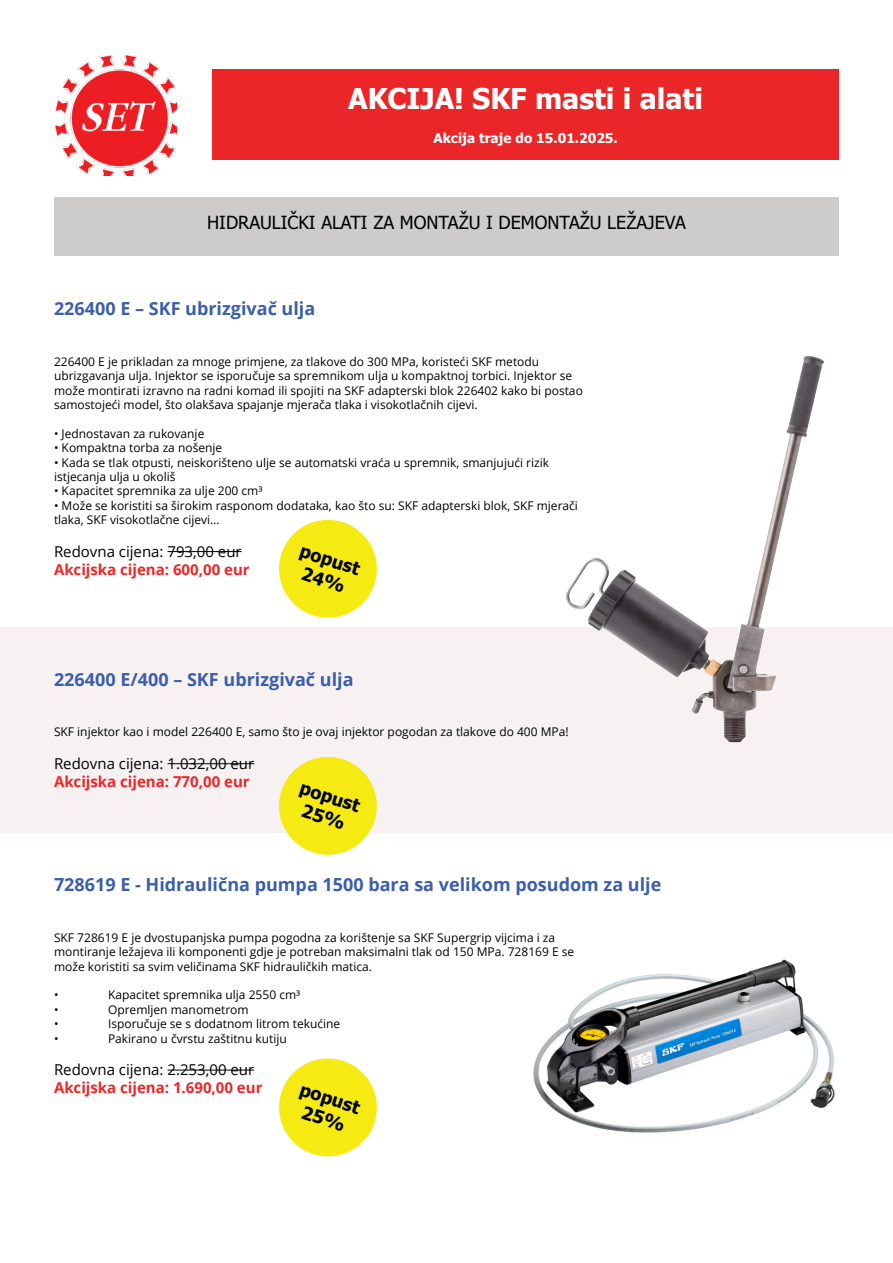
<style>
.page{position:relative;width:893px;height:1263px;background:#fff}
.page>*{position:absolute;margin:0;border:0;box-sizing:border-box;transform-origin:0 0}
.t1{font:700 28.5px "Tahoma";color:#fff}
.t2{font:700 18px "Open Sans";color:#3b5eab}
.t3{font:18px "Tahoma";color:#000101}
.t4{font:700 18px/21.6px "Tahoma";color:#000;text-align:center}
.t5{font:700 15px "Open Sans";color:#eb2628}
.t6{font:15px "Open Sans";color:#000}
.t7{font:700 13.5px "Tahoma";color:#fff}
.t8{font:12px/14.4px "Open Sans";color:#000}
</style>
<div class="page">
<img style="left:533px;top:959px;width:302px;height:174px">
<div style="left:0;top:627px;width:893px;height:206px;background:#f7f1f2"></div>
<img style="left:55px;top:55px;width:122px;height:121px">
<div style="left:212px;top:69px;width:627px;height:90px;background:#eb2628"></div>
<div style="left:54px;top:198px;width:785px;height:58px;background:#cdcccb"></div>
<hr style="left:167px;top:551px;width:75px;height:1px;background:#000">
<img style="left:565px;top:356px;width:259px;height:387px">
<hr style="left:167px;top:763px;width:87px;height:1px;background:#000">
<svg style="left:279px;top:757px;width:98px;height:98px"></svg>
<svg style="left:279px;top:519px;width:98px;height:99px"></svg>
<hr style="left:167px;top:1070px;width:87px;height:1px;background:#000">
<svg style="left:279px;top:1058px;width:98px;height:99px"></svg>
<h1 class="t1" style="left:348px;top:78px;width:356px">AKCIJA! SKF masti i alati</h1>
<p class="t7" style="left:434px;top:129px;width:186px">Akcija traje do 15.01.2025.</p>
<h2 class="t3" style="left:207px;top:211px;width:480px">HIDRAULIČKI ALATI ZA MONTAŽU I DEMONTAŽU LEŽAJEVA</h2>
<h2 class="t2" style="left:54px;top:296px;width:263px">226400 E – SKF ubrizgivač ulja</h2>
<p class="t8" style="left:54px;top:354px;width:530px">226400 E je prikladan za mnoge primjene, za tlakove do 300 MPa, koristeći SKF metodu ubrizgavanja ulja. Injektor se isporučuje sa spremnikom ulja u kompaktnoj torbici. Injektor se može montirati izravno na radni komad ili spojiti na SKF adapterski blok 226402 kako bi postao samostojeći model, što olakšava spajanje mjerača tlaka i visokotlačnih cijevi.</p>
<p class="t8" style="left:54px;top:426px;width:152px">• Jednostavan za rukovanje</p>
<p class="t8" style="left:54px;top:440px;width:170px">• Kompaktna torba za nošenje</p>
<p class="t8" style="left:54px;top:455px;width:497px">• Kada se tlak otpusti, neiskorišteno ulje se automatski vraća u spremnik, smanjujući rizik istjecanja ulja u okoliš</p>
<p class="t8" style="left:54px;top:483px;width:210px">• Kapacitet spremnika za ulje 200 cm³</p>
<p class="t8" style="left:54px;top:498px;width:525px">• Može se koristiti sa širokim rasponom dodataka, kao što su: SKF adapterski blok, SKF mjerači tlaka, SKF visokotlačne cijevi…</p>
<p class="t6" style="left:54px;top:541px;width:189px">Redovna cijena: 793,00 eur</p>
<p class="t5" style="left:54px;top:558px;width:197px">Akcijska cijena: 600,00 eur</p>
<h2 class="t4" style="left:304px;top:540px;width:64px;rotate:18deg">popust<br>24%</h2>
<h2 class="t2" style="left:54px;top:667px;width:301px">226400 E/400 – SKF ubrizgivač ulja</h2>
<p class="t8" style="left:54px;top:724px;width:516px">SKF injektor kao i model 226400 E, samo što je ovaj injektor pogodan za tlakove do 400 MPa!</p>
<p class="t6" style="left:54px;top:753px;width:202px">Redovna cijena: 1.032,00 eur</p>
<p class="t5" style="left:54px;top:771px;width:197px">Akcijska cijena: 770,00 eur</p>
<h2 class="t4" style="left:304px;top:777px;width:64px;rotate:18deg">popust<br>25%</h2>
<h2 class="t2" style="left:54px;top:872px;width:609px">728619 E - Hidraulična pumpa 1500 bara sa velikom posudom za ulje</h2>
<p class="t8" style="left:54px;top:930px;width:522px">SKF 728619 E je dvostupanjska pumpa pogodna za korištenje sa SKF Supergrip vijcima i za montiranje ležajeva ili komponenti gdje je potreban maksimalni tlak od 150 MPa. 728169 E se može koristiti sa svim veličinama SKF hidrauličkih matica.</p>
<p class="t8" style="left:54px;top:987px;width:6px">•</p>
<p class="t8" style="left:108px;top:987px;width:194px">Kapacitet spremnika ulja 2550 cm³</p>
<p class="t8" style="left:54px;top:1002px;width:6px">•</p>
<p class="t8" style="left:108px;top:1002px;width:142px">Opremljen manometrom</p>
<p class="t8" style="left:54px;top:1016px;width:6px">•</p>
<p class="t8" style="left:108px;top:1016px;width:234px">Isporučuje se s dodatnom litrom tekućine</p>
<p class="t8" style="left:54px;top:1031px;width:6px">•</p>
<p class="t8" style="left:108px;top:1031px;width:180px">Pakirano u čvrstu zaštitnu kutiju</p>
<p class="t6" style="left:54px;top:1059px;width:202px">Redovna cijena: 2.253,00 eur</p>
<p class="t5" style="left:54px;top:1077px;width:210px">Akcijska cijena: 1.690,00 eur</p>
<h2 class="t4" style="left:304px;top:1079px;width:64px;rotate:18deg">popust<br>25%</h2>
</div>
